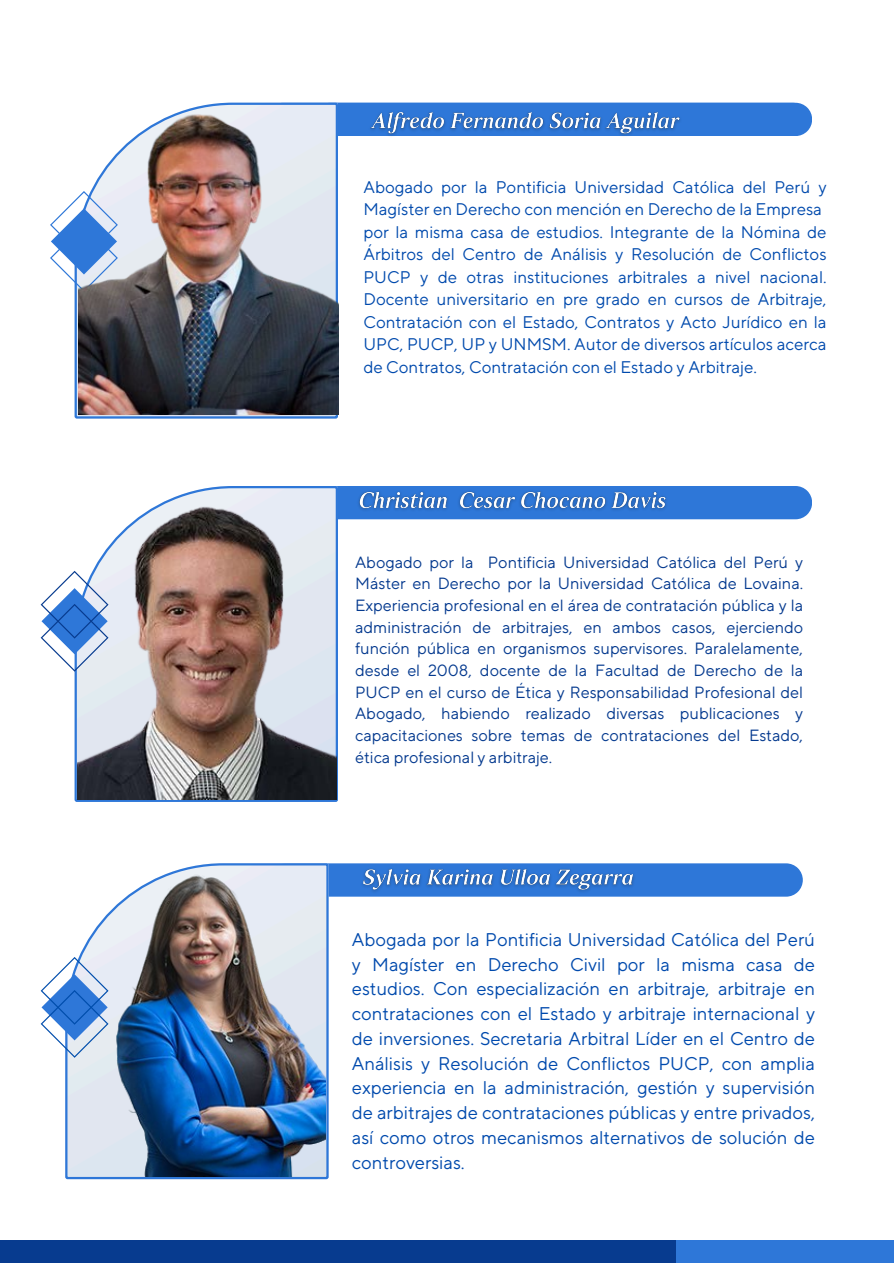
<style>
.page{position:relative;width:894px;height:1264px;background:#fff}
.page>*{position:absolute;margin:0;border:0;box-sizing:border-box;transform-origin:0 0}
.t1{font:18.3px/24.8px "TT Norms Pro";color:#004aad;text-align:justify}
.t2{font:16.8px/22.5px "TT Norms Pro";color:#004aad}
.t3{font:16.2px/21.6px "TT Norms Pro";color:#053a8f;text-align:justify}
</style>
<div class="page">
<div style="left:0;top:1240px;width:681px;height:23px;background:#073b8f"></div>
<div style="left:676px;top:1240px;width:217px;height:23px;background:#2e77d8"></div>
<div style="left:338px;top:103px;width:474px;height:33px;background:#2e77d8"></div>
<svg style="left:75px;top:103px;width:263px;height:315px"></svg>
<svg style="left:50px;top:191px;width:28px;height:101px"></svg>
<img style="left:78px;top:111px;width:260px;height:303px">
<img style="left:364px;top:107px;width:322px;height:29px">
<div style="left:338px;top:486px;width:473px;height:33px;background:#2e77d8"></div>
<svg style="left:75px;top:486px;width:263px;height:316px"></svg>
<svg style="left:41px;top:570px;width:36px;height:101px"></svg>
<img style="left:77px;top:500px;width:259px;height:299px">
<img style="left:353px;top:486px;width:319px;height:29px">
<div style="left:328px;top:863px;width:474px;height:33px;background:#2e77d8"></div>
<svg style="left:65px;top:863px;width:263px;height:316px"></svg>
<svg style="left:41px;top:956px;width:38px;height:101px"></svg>
<img style="left:79px;top:873px;width:246px;height:303px">
<img style="left:357px;top:863px;width:281px;height:33px">
<p class="t2" style="left:363px;top:176px;width:464px">Abogado por la Pontificia Universidad Católica del Perú y Magíster en Derecho con mención en Derecho de la Empresa por la misma casa de estudios. Integrante de la Nómina de Árbitros del Centro de Análisis y Resolución de Conflictos PUCP y de otras instituciones arbitrales a nivel nacional.<br>Docente universitario en pre grado en cursos de Arbitraje, Contratación con el Estado, Contratos y Acto Jurídico en la UPC, PUCP, UP y UNMSM. Autor de diversos artículos acerca de Contratos, Contratación con el Estado y Arbitraje.</p>
<p class="t3" style="left:355px;top:552px;width:449px">Abogado por la Pontificia Universidad Católica del Perú y Máster en Derecho por la Universidad Católica de Lovaina.<br>Experiencia profesional en el área de contratación pública y la administración de arbitrajes, en ambos casos, ejerciendo función pública en organismos supervisores. Paralelamente, desde el 2008, docente de la Facultad de Derecho de la PUCP en el curso de Ética y Responsabilidad Profesional del Abogado, habiendo realizado diversas publicaciones y capacitaciones sobre temas de contrataciones del Estado, ética profesional y arbitraje.</p>
<p class="t1" style="left:352px;top:927px;width:464px">Abogada por la Pontificia Universidad Católica del Perú y Magíster en Derecho Civil por la misma casa de estudios. Con especialización en arbitraje, arbitraje en contrataciones con el Estado y arbitraje internacional y de inversiones. Secretaria Arbitral Líder en el Centro de Análisis y Resolución de Conflictos PUCP, con amplia experiencia en la administración, gestión y supervisión de arbitrajes de contrataciones públicas y entre privados, así como otros mecanismos alternativos de solución de controversias.</p>
</div>
